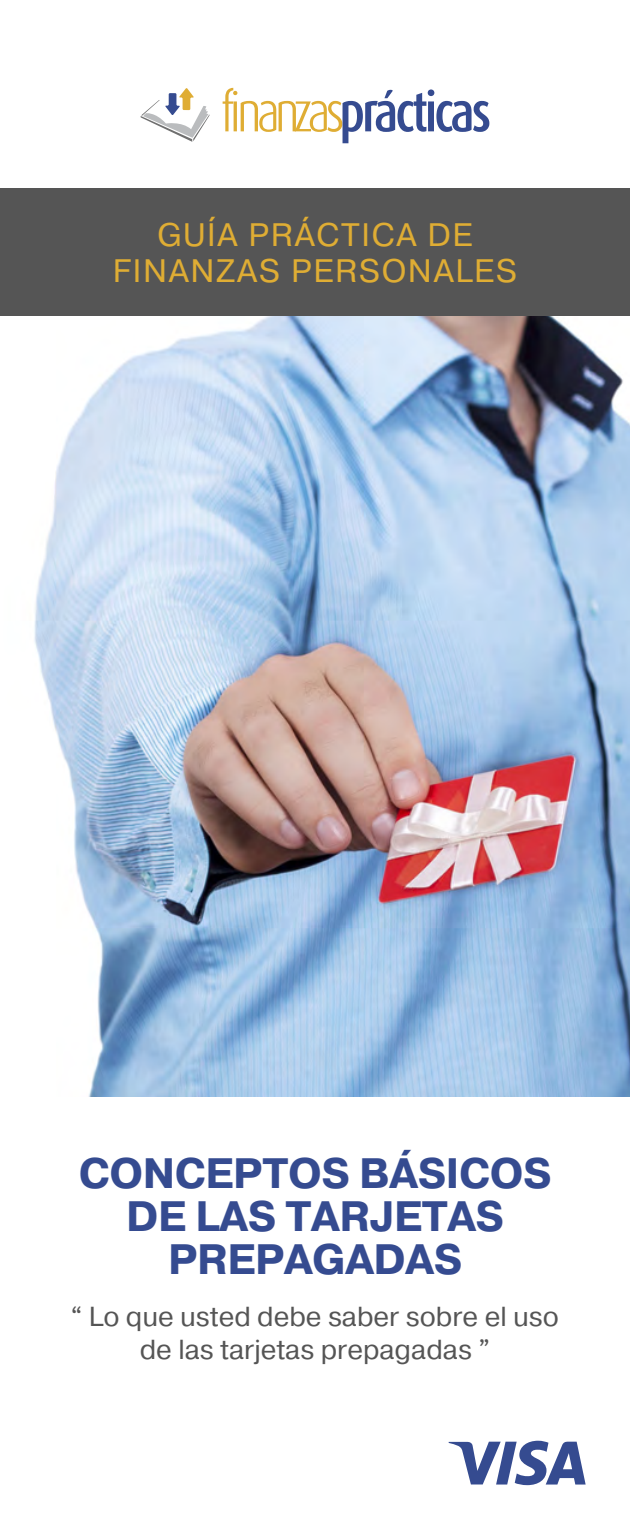
<style>
.page{position:relative;width:630px;height:1530px;background:#fff}
.page>*{position:absolute;margin:0;border:0;box-sizing:border-box;transform-origin:0 0}
.t1{font:700 42.5px/43px "Visa";letter-spacing:-.01em;color:#354b90;text-align:center}
.t2{font:32.5px/36.2px "Visa";letter-spacing:.05em;color:#dfad34;text-align:center}
.t3{font:27.5px/33px "Visa";color:#555;text-align:center}
</style>
<div class="page">
<img style="left:0;top:315px;width:630px;height:782px">
<div style="left:0;top:188px;width:630px;height:127px;background:#555"></div>
<svg style="left:449px;top:1441px;width:137px;height:44px"></svg>
<svg style="left:141px;top:88px;width:68px;height:54px"></svg>
<svg style="left:223px;top:88px;width:266px;height:55px"></svg>
<p class="t2" style="left:113px;top:218px;width:406px">GUÍA PRÁCTICA DE<br>FINANZAS PERSONALES</p>
<h1 class="t1" style="left:79px;top:1152px;width:474px">CONCEPTOS BÁSICOS<br>DE LAS TARJETAS<br>PREPAGADAS</h1>
<p class="t3" style="left:71px;top:1301px;width:490px">“ Lo que usted debe saber sobre el uso de las tarjetas prepagadas ”</p>
</div>
